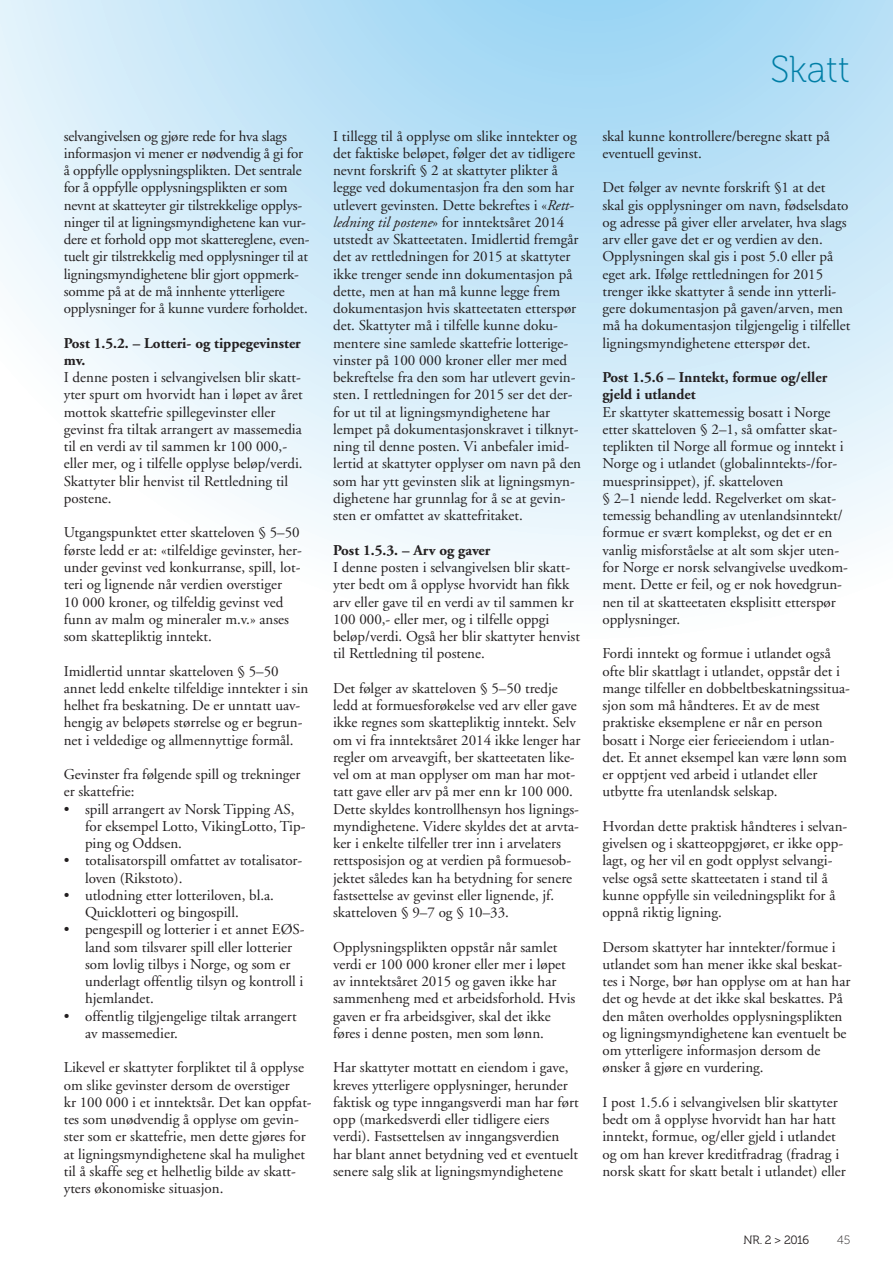
<style>
.page{position:relative;width:893px;height:1263px;background:#fff}
.page>*{position:absolute;margin:0;border:0;box-sizing:border-box;transform-origin:0 0}
.t1{font:37.5px "Museo 100";color:#007ea6}
.t2{font:15px/17.2px "Adobe Garamond";color:#231f20}
.t3{font:700 15px/17.2px "Adobe Garamond";color:#231f20}
.t4{font:12px "Museo 300";letter-spacing:-.035em;color:#231f20}
.t5{font:12px "Museo 100";color:#231f20}
.s1{font-style:italic}
</style>
<div class="page">
<svg style="left:0;top:0;width:893px;height:584px"></svg>
<p class="t2" style="left:64px;top:128px;width:247px">selvangivelsen og gjøre rede for hva slags informasjon vi mener er nødvendig å gi for å oppfylle opplysningsplikten. Det sentrale for å oppfylle opplysningsplikten er som nevnt at skatteyter gir tilstrekkelige opplys&shy;ninger til at ligningsmyndighetene kan vur&shy;dere et forhold opp mot skattereglene, even&shy;tuelt gir tilstrekkelig med opplysninger til at ligningsmyndighetene blir gjort oppmerk&shy;somme på at de må innhente ytterligere opplysninger for å kunne vurdere forholdet.</p>
<p class="t3" style="left:64px;top:335px;width:239px">Post 1.5.2. – Lotteri- og tippegevinster mv.</p>
<p class="t2" style="left:64px;top:369px;width:240px">I denne posten i selvangivelsen blir skatt&shy;yter spurt om hvorvidt han i løpet av året mottok skattefrie spillegevinster eller gevinst fra tiltak arrangert av massemedia til en verdi av til sammen kr 100 000,- eller mer, og i tilfelle opplyse beløp/verdi.<br>Skattyter blir henvist til Rettledning til postene.</p>
<p class="t2" style="left:64px;top:524px;width:240px">Utgangspunktet etter skatteloven § 5–50 første ledd er at: «tilfeldige gevinster, her&shy;under gevinst ved konkurranse, spill, lot&shy;teri og lignende når verdien overstiger<br>10 000 kroner, og tilfeldig gevinst ved funn av malm og mineraler m.v.» anses som skattepliktig inntekt.</p>
<p class="t2" style="left:64px;top:662px;width:246px">Imidlertid unntar skatteloven § 5–50 annet ledd enkelte tilfeldige inntekter i sin helhet fra beskatning. De er unntatt uav&shy;hengig av beløpets størrelse og er begrun&shy;net i veldedige og allmennyttige formål.</p>
<p class="t2" style="left:64px;top:766px;width:238px">Gevinster fra følgende spill og trekninger er skattefrie:</p>
<p class="t2" style="left:85px;top:800px;width:222px;text-indent:-21px">• spill arrangert av Norsk Tipping AS, for eksempel Lotto, VikingLotto, Tip&shy;ping og Oddsen.</p>
<p class="t2" style="left:85px;top:852px;width:219px;text-indent:-21px">• totalisatorspill omfattet av totalisator&shy;loven (Rikstoto).</p>
<p class="t2" style="left:85px;top:887px;width:190px;text-indent:-21px">• utlodning etter lotteriloven, bl.a.<br>Quicklotteri og bingospill.</p>
<p class="t2" style="left:85px;top:921px;width:221px;text-indent:-21px">• pengespill og lotterier i et annet EØS&shy;land som tilsvarer spill eller lotterier som lovlig tilbys i Norge, og som er underlagt offentlig tilsyn og kontroll i hjemlandet.</p>
<p class="t2" style="left:85px;top:1007px;width:213px;text-indent:-21px">• offentlig tilgjengelige tiltak arrangert av massemedier.</p>
<p class="t2" style="left:64px;top:1059px;width:249px">Likevel er skattyter forpliktet til å opplyse om slike gevinster dersom de overstiger<br>kr 100 000 i et inntektsår. Det kan oppfat&shy;tes som unødvendig å opplyse om gevin&shy;ster som er skattefrie, men dette gjøres for at ligningsmyndighetene skal ha mulighet til å skaffe seg et helhetlig bilde av skatt&shy;yters økonomiske situasjon.</p>
<p class="t2" style="left:333px;top:128px;width:250px">I tillegg til å opplyse om slike inntekter og det faktiske beløpet, følger det av tidligere nevnt forskrift § 2 at skattyter plikter å legge ved dokumentasjon fra den som har utlevert gevinsten. Dette bekreftes i «<span class="s1">Rett&shy;ledning til postene</span>» for inntektsåret 2014 utstedt av Skatteetaten. Imidlertid fremgår det av rettledningen for 2015 at skattyter ikke trenger sende inn dokumentasjon på dette, men at han må kunne legge frem dokumentasjon hvis skatteetaten etterspør det. Skattyter må i tilfelle kunne doku&shy;mentere sine samlede skattefrie lotterige&shy;vinster på 100 000 kroner eller mer med bekreftelse fra den som har utlevert gevin&shy;sten. I rettledningen for 2015 ser det der&shy;for ut til at ligningsmyndighetene har lempet på dokumentasjonskravet i tilknyt&shy;ning til denne posten. Vi anbefaler imid&shy;lertid at skattyter opplyser om navn på den som har ytt gevinsten slik at ligningsmyn&shy;dighetene har grunnlag for å se at gevin&shy;sten er omfattet av skattefritaket.</p>
<p class="t3" style="left:333px;top:542px;width:159px">Post 1.5.3. – Arv og gaver</p>
<p class="t2" style="left:333px;top:559px;width:248px">I denne posten i selvangivelsen blir skatt&shy;yter bedt om å opplyse hvorvidt han fikk arv eller gave til en verdi av til sammen kr 100 000,- eller mer, og i tilfelle oppgi beløp/verdi. Også her blir skattyter henvist til Rettledning til postene.</p>
<p class="t2" style="left:333px;top:680px;width:249px">Det følger av skatteloven § 5–50 tredje ledd at formuesforøkelse ved arv eller gave ikke regnes som skattepliktig inntekt. Selv om vi fra inntektsåret 2014 ikke lenger har regler om arveavgift, ber skatteetaten like&shy;vel om at man opplyser om man har mot&shy;tatt gave eller arv på mer enn kr 100 000.<br>Dette skyldes kontrollhensyn hos lignings&shy;myndighetene. Videre skyldes det at arvta&shy;ker i enkelte tilfeller trer inn i arvelaters rettsposisjon og at verdien på formuesob&shy;jektet således kan ha betydning for senere fastsettelse av gevinst eller lignende, jf. skatteloven § 9–7 og § 10–33.</p>
<p class="t2" style="left:333px;top:938px;width:244px">Opplysningsplikten oppstår når samlet verdi er 100 000 kroner eller mer i løpet av inntektsåret 2015 og gaven ikke har sammenheng med et arbeidsforhold. Hvis gaven er fra arbeidsgiver, skal det ikke føres i denne posten, men som lønn.</p>
<p class="t2" style="left:333px;top:1059px;width:247px">Har skattyter mottatt en eiendom i gave, kreves ytterligere opplysninger, herunder faktisk og type inngangsverdi man har ført opp (markedsverdi eller tidligere eiers verdi). Fastsettelsen av inngangsverdien har blant annet betydning ved et eventuelt senere salg slik at ligningsmyndighetene</p>
<h1 class="t1" style="left:770px;top:49px;width:81px">Skatt</h1>
<p class="t2" style="left:602px;top:128px;width:229px">skal kunne kontrollere/beregne skatt på eventuell gevinst.</p>
<p class="t2" style="left:602px;top:179px;width:249px">Det følger av nevnte forskrift §1 at det skal gis opplysninger om navn, fødselsdato og adresse på giver eller arvelater, hva slags arv eller gave det er og verdien av den.<br>Opplysningen skal gis i post 5.0 eller på eget ark. Ifølge rettledningen for 2015 trenger ikke skattyter å sende inn ytterli&shy;gere dokumentasjon på gaven/arven, men må ha dokumentasjon tilgjengelig i tilfellet ligningsmyndighetene etterspør det.</p>
<p class="t3" style="left:602px;top:369px;width:226px">Post 1.5.6 – Inntekt, formue og/eller gjeld i utlandet</p>
<p class="t2" style="left:602px;top:404px;width:247px">Er skattyter skattemessig bosatt i Norge etter skatteloven § 2–1, så omfatter skat&shy;teplikten til Norge all formue og inntekt i Norge og i utlandet (globalinntekts-/for&shy;muesprinsippet), jf. skatteloven<br>§ 2–1 niende ledd. Regelverket om skat&shy;temessig behandling av utenlandsinntekt/ formue er svært komplekst, og det er en vanlig misforståelse at alt som skjer uten&shy;for Norge er norsk selvangivelse uvedkom&shy;ment. Dette er feil, og er nok hovedgrun&shy;nen til at skatteetaten eksplisitt etterspør opplysninger.</p>
<p class="t2" style="left:602px;top:645px;width:249px">Fordi inntekt og formue i utlandet også ofte blir skattlagt i utlandet, oppstår det i mange tilfeller en dobbeltbeskatningssitua&shy;sjon som må håndteres. Et av de mest praktiske eksemplene er når en person bosatt i Norge eier ferieeiendom i utlan&shy;det. Et annet eksempel kan være lønn som er opptjent ved arbeid i utlandet eller utbytte fra utenlandsk selskap.</p>
<p class="t2" style="left:602px;top:818px;width:246px">Hvordan dette praktisk håndteres i selvan&shy;givelsen og i skatteoppgjøret, er ikke opp&shy;lagt, og her vil en godt opplyst selvangi&shy;velse også sette skatteetaten i stand til å kunne oppfylle sin veiledningsplikt for å oppnå riktig ligning.</p>
<p class="t2" style="left:602px;top:938px;width:249px">Dersom skattyter har inntekter/formue i utlandet som han mener ikke skal beskat&shy;tes i Norge, bør han opplyse om at han har det og hevde at det ikke skal beskattes. På den måten overholdes opplysningsplikten og ligningsmyndighetene kan eventuelt be om ytterligere informasjon dersom de ønsker å gjøre en vurdering.</p>
<p class="t2" style="left:602px;top:1094px;width:245px">I post 1.5.6 i selvangivelsen blir skattyter bedt om å opplyse hvorvidt han har hatt inntekt, formue, og/eller gjeld i utlandet og om han krever kreditfradrag (fradrag i norsk skatt for skatt betalt i utlandet) eller</p>
<p class="t4" style="left:743px;top:1233px;width:67px">NR. 2 &gt; 2016</p>
<p class="t5" style="left:837px;top:1233px;width:15px">45</p>
</div>
